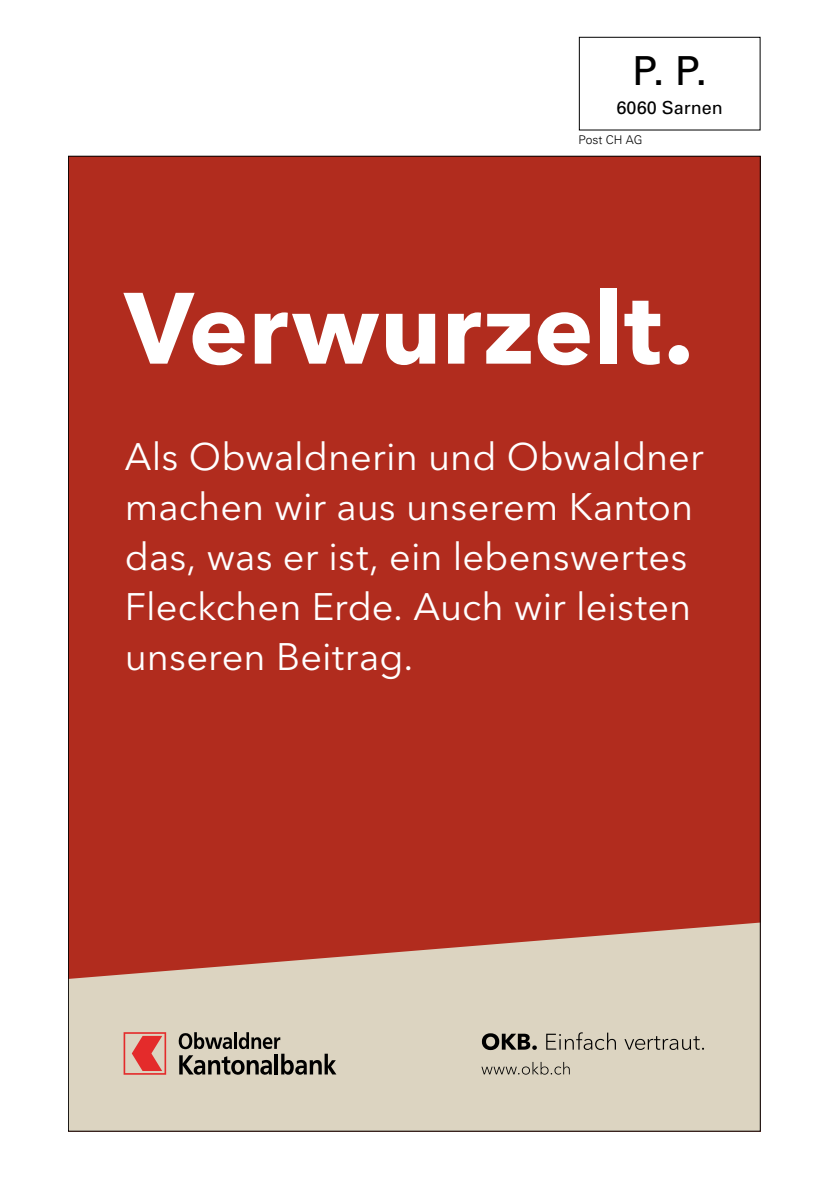
<style>
.page{position:relative;width:840px;height:1191px;background:#fff}
.page>*{position:absolute;margin:0;border:0;box-sizing:border-box;transform-origin:0 0}
.t1{font:700 100px "Avenir Next LT Pro";color:#fff}
.t2{font:40px "Univers";color:#000}
.t3{font:38px/50px "Avenir Next LT Pro";color:#fff}
.t4{font:18px "Univers";color:#000}
.t5{font:300 12px "Univers";color:#000}
</style>
<div class="page">
<div style="left:578px;top:37px;width:182px;height:93px;border:1px solid #000"></div>
<div style="left:68px;top:156px;width:692px;height:975px;background:#b12c1e"></div>
<svg style="left:70px;top:922px;width:688px;height:207px;fill:#dcd4c1"></svg>
<svg style="left:123px;top:1032px;width:43px;height:42px;background:#df7d74"></svg>
<svg style="left:179px;top:1032px;width:157px;height:42px;background:#999386"></svg>
<svg style="left:481px;top:1033px;width:55px;height:17px"></svg>
<svg style="left:546px;top:1032px;width:69px;height:18px"></svg>
<svg style="left:624px;top:1036px;width:79px;height:14px"></svg>
<svg style="left:481px;top:1062px;width:88px;height:12px"></svg>
<p class="t2" style="left:632px;top:48px;width:76px">P. P.</p>
<p class="t4" style="left:616px;top:97px;width:108px">6060 Sarnen</p>
<p class="t5" style="left:578px;top:133px;width:66px">Post CH AG</p>
<h1 class="t1" style="left:125px;top:267px;width:570px">Verwurzelt.</h1>
<p class="t3" style="left:125px;top:432px;width:580px">Als Obwaldnerin und Obwaldner machen wir aus unserem Kanton das, was er ist, ein lebenswertes<br>Fleckchen Erde. Auch wir leisten unseren Beitrag.</p>
</div>
